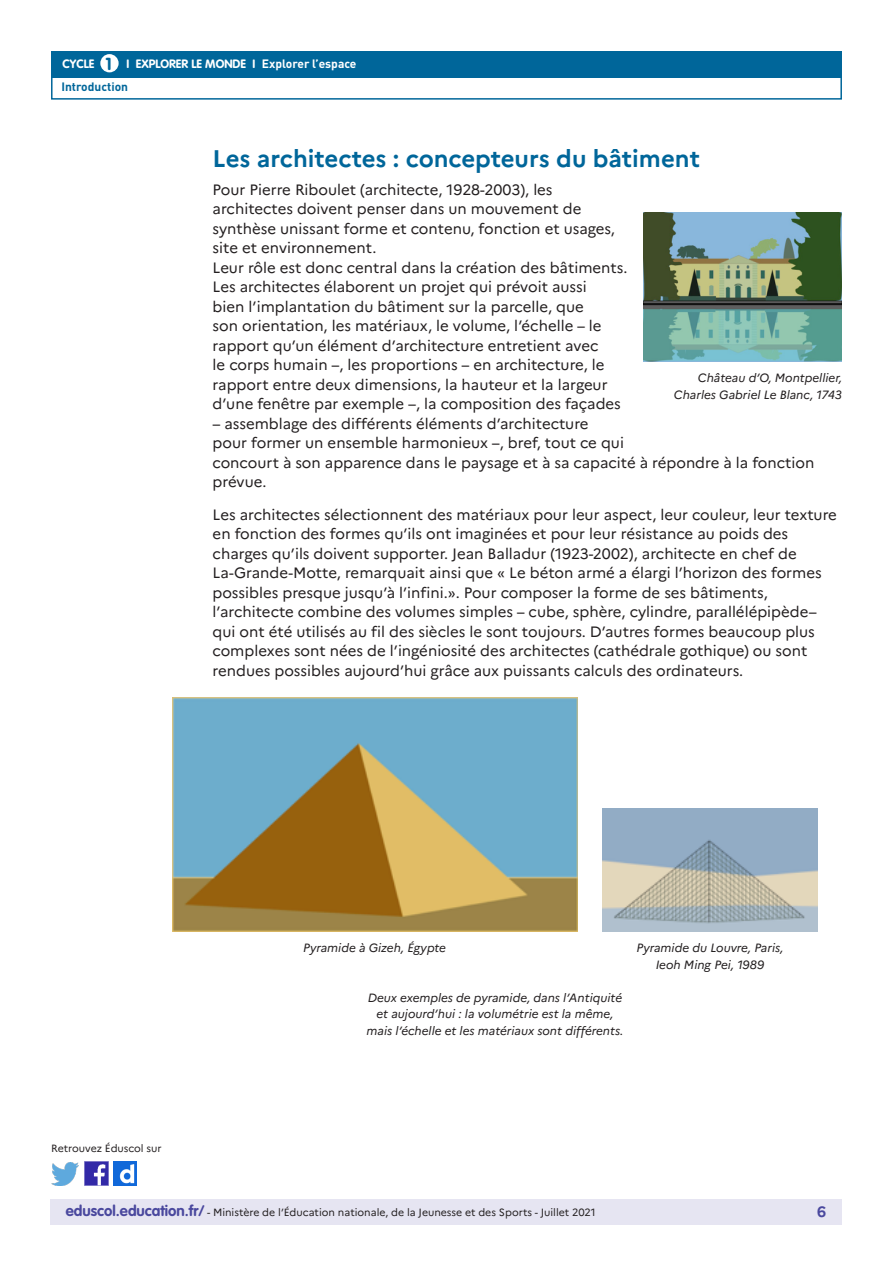
<style>
.page{position:relative;width:893px;height:1263px;background:#fff}
.page>*{position:absolute;margin:0;border:0;box-sizing:border-box;transform-origin:0 0}
._03_Titre_de_niveau{font:700 24px "Marianne";color:#00669a}
.t1{font:700 17.25px "VAG Rounded Std";color:#00669a}
._06_Texte_courant{font:15px/19.5px "Marianne";color:#231f20}
.t2{font:700 15px "Marianne";color:#4a489e}
._07_Texte_en_marge{font:italic 12px/16.5px "Marianne";color:#231f20;text-align:center}
.t3{font:700 12px "VAG Rounded Std";color:#fff}
.t4{font:700 12px "DIN Pro";color:#fff}
.t5{font:700 12px "DIN Pro";color:#00669a}
.t6{font:10.5px "Marianne";color:#231f20}
.s1{font-family:"VAG Rounded Std";font-weight:700;font-size:15px;color:#4a489e}
</style>
<div class="page">
<div style="left:50px;top:1199px;width:791px;height:26px;background:#e6e5f2"></div>
<div style="left:51px;top:51px;width:791px;height:27px;background:#00669a"></div>
<div style="left:100px;top:54px;width:19px;height:18px;background:#fff;border-radius:50%"></div>
<div style="left:51px;top:75px;width:791px;height:25px;border:2px solid #00669a"></div>
<img style="left:85px;top:1162px;width:23px;height:23px">
<img style="left:51px;top:1163px;width:28px;height:22px">
<img style="left:114px;top:1162px;width:23px;height:23px">
<img style="left:644px;top:213px;width:198px;height:148px">
<img style="left:172px;top:698px;width:405px;height:234px">
<img style="left:602px;top:808px;width:216px;height:124px">
<p class="t1" style="left:106px;top:53px;width:8px">1</p>
<p class="t4" style="left:262px;top:56px;width:96px">Explorer l’espace</p>
<p class="t5" style="left:61px;top:79px;width:68px">Introduction</p>
<p class="t3" style="left:63px;top:57px;width:33px">CYCLE</p>
<p class="t3" style="left:127px;top:57px;width:130px">I EXPLORER LE MONDE I</p>
<p class="_03_Titre_de_niveau" style="left:213px;top:144px;width:489px">Les architectes : concepteurs du bâtiment</p>
<p class="_06_Texte_courant" style="left:213px;top:180px;width:404px">Pour Pierre Riboulet (architecte, 1928-2003), les architectes doivent penser dans un mouvement de synthèse unissant forme et contenu, fonction et usages, site et environnement.</p>
<p class="_06_Texte_courant" style="left:213px;top:258px;width:416px">Leur rôle est donc central dans la création des bâtiments.<br>Les architectes élaborent un projet qui prévoit aussi<br>bien l’implantation du bâtiment sur la parcelle, que<br>son orientation, les matériaux, le volume, l’échelle – le rapport qu’un élément d’architecture entretient avec<br>le corps humain –, les proportions – en architecture, le rapport entre deux dimensions, la hauteur et la largeur d’une fenêtre par exemple –, la composition des façades</p>
<p class="_06_Texte_courant" style="left:213px;top:414px;width:603px">– assemblage des différents éléments d’architecture<br>pour former un ensemble harmonieux –, bref, tout ce qui<br>concourt à son apparence dans le paysage et à sa capacité à répondre à la fonction prévue.</p>
<p class="_06_Texte_courant" style="left:213px;top:504px;width:626px">Les architectes sélectionnent des matériaux pour leur aspect, leur couleur, leur texture en fonction des formes qu’ils ont imaginées et pour leur résistance au poids des charges qu’ils doivent supporter. Jean Balladur (1923-2002), architecte en chef de La-Grande-Motte, remarquait ainsi que « Le béton armé a élargi l’horizon des formes possibles presque jusqu’à l’infini.». Pour composer la forme de ses bâtiments, l’architecte combine des volumes simples – cube, sphère, cylindre, parallélépipède– qui ont été utilisés au fil des siècles le sont toujours. D’autres formes beaucoup plus complexes sont nées de l’ingéniosité des architectes (cathédrale gothique) ou sont rendues possibles aujourd’hui grâce aux puissants calculs des ordinateurs.</p>
<p class="_07_Texte_en_marge" style="left:698px;top:369px;width:146px">Château d’O, Montpellier,</p>
<p class="_07_Texte_en_marge" style="left:674px;top:386px;width:170px">Charles Gabriel Le Blanc, 1743</p>
<p class="t6" style="left:51px;top:1142px;width:112px">Retrouvez Éduscol sur</p>
<p class="_07_Texte_en_marge" style="left:303px;top:940px;width:144px">Pyramide à Gizeh, Égypte</p>
<p class="_07_Texte_en_marge" style="left:636px;top:940px;width:148px">Pyramide du Louvre, Paris,<br>Ieoh Ming Pei, 1989</p>
<p class="_07_Texte_en_marge" style="left:367px;top:989px;width:258px">Deux exemples de pyramide, dans l’Antiquité et aujourd’hui : la volumétrie est la même, mais l’échelle et les matériaux sont différents.</p>
<p class="t6" style="left:66px;top:1206px;width:531px"><span class="s1">eduscol.education.fr/</span> - Ministère de l’Éducation nationale, de la Jeunesse et des Sports - Juillet 2021</p>
<p class="t2" style="left:817px;top:1202px;width:10px">6</p>
</div>
